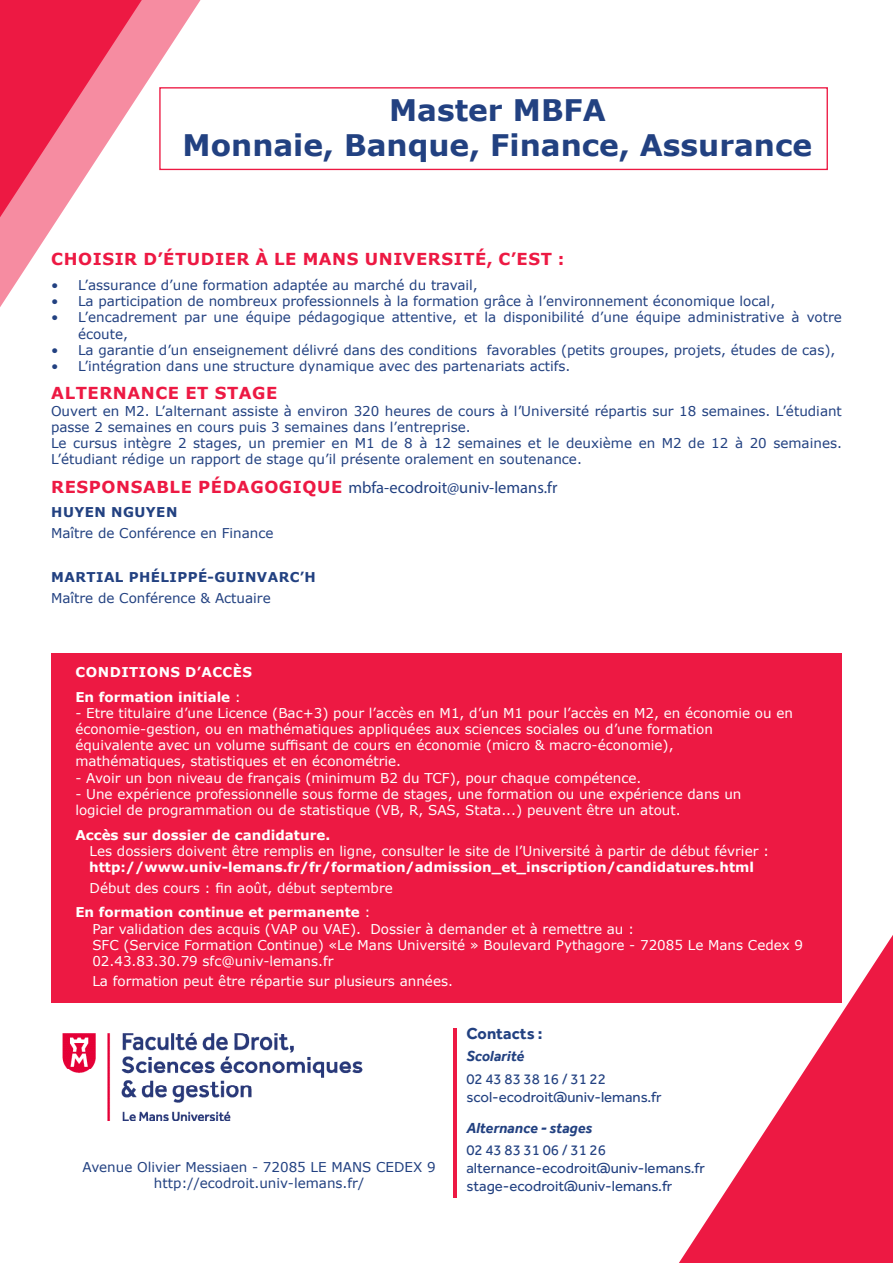
<style>
.page{position:relative;width:893px;height:1263px;background:#fff}
.page>*{position:absolute;margin:0;border:0;box-sizing:border-box;transform-origin:0 0}
.t1{font:700 29.7px "Verdana";color:#224181}
.t2{font:700 16.5px "Verdana";letter-spacing:.035em;color:#ed1943}
.t3{font:16.5px "Myriad Pro";color:#224181}
.t4{font:700 16.5px "Effra";color:#224181}
.t5{font:15px "Effra";color:#224181}
.t6{font:italic 700 15px "Effra";color:#224181}
.t7{font:13.5px "Verdana";color:#fff}
.t8{font:13.5px/16.2px "Verdana";color:#224181}
.t9{font:700 13.5px "Verdana";color:#fff}
.t10{font:700 13.5px "Verdana";letter-spacing:.035em;color:#224181}
.t11{font:700 13.5px "Verdana";letter-spacing:.035em;color:#fff}
.s1{font-family:"Verdana";font-weight:700;color:#ed1943}
.s2{font-weight:400}
</style>
<div class="page">
<svg style="left:679px;top:935px;width:214px;height:328px;fill:#ed1943"></svg>
<svg style="left:0;top:0;width:247px;height:307px"></svg>
<svg style="left:0;top:0;width:142px;height:217px"></svg>
<div style="left:159px;top:87px;width:669px;height:83px;border:1px solid #ed1943"></div>
<hr style="left:454px;top:1028px;width:3px;height:170px;background:#ed1943">
<div style="left:51px;top:653px;width:791px;height:349px;background:#ed1943"></div>
<img style="left:62px;top:1032px;width:301px;height:89px">
<p class="t1" style="left:389px;top:89px;width:218px">Master MBFA</p>
<p class="t1" style="left:183px;top:124px;width:631px">Monnaie, Banque, Finance, Assurance</p>
<p class="t2" style="left:51px;top:248px;width:515px">CHOISIR D’ÉTUDIER À LE MANS UNIVERSITÉ, C’EST :</p>
<p class="t8" style="left:51px;top:277px;width:428px">• L’assurance d’une formation adaptée au marché du travail,</p>
<p class="t8" style="left:51px;top:293px;width:726px">• La participation de nombreux professionnels à la formation grâce à l’environnement économique local,</p>
<p class="t8" style="left:78px;top:309px;width:765px;text-indent:-27px">• L’encadrement par une équipe pédagogique attentive, et la disponibilité d’une équipe administrative à votre écoute,</p>
<p class="t8" style="left:51px;top:342px;width:786px">• La garantie d’un enseignement délivré dans des conditions favorables (petits groupes, projets, études de cas),</p>
<p class="t8" style="left:51px;top:358px;width:521px">• L’intégration dans une structure dynamique avec des partenariats actifs.</p>
<p class="t2" style="left:51px;top:382px;width:228px">ALTERNANCE ET STAGE</p>
<p class="t8" style="left:51px;top:402px;width:792px">Ouvert en M2. L’alternant assiste à environ 320 heures de cours à l’Université répartis sur 18 semaines. L’étudiant passe 2 semaines en cours puis 3 semaines dans l’entreprise.</p>
<p class="t8" style="left:51px;top:435px;width:792px">Le cursus intègre 2 stages, un premier en M1 de 8 à 12 semaines et le deuxième en M2 de 12 à 20 semaines.<br>L’étudiant rédige un rapport de stage qu’il présente oralement en soutenance.</p>
<p class="t3" style="left:51px;top:477px;width:508px"><span class="s1">RESPONSABLE PÉDAGOGIQUE</span> mbfa-ecodroit@univ-lemans.fr</p>
<p class="t10" style="left:51px;top:503px;width:128px">HUYEN NGUYEN</p>
<p class="t8" style="left:51px;top:524px;width:224px">Maître de Conférence en Finance</p>
<p class="t10" style="left:51px;top:568px;width:266px">MARTIAL PHÉLIPPÉ-GUINVARC’H</p>
<p class="t8" style="left:51px;top:589px;width:221px">Maître de Conférence &amp; Actuaire</p>
<p class="t11" style="left:76px;top:662px;width:178px">CONDITIONS D’ACCÈS</p>
<p class="t9" style="left:75px;top:687px;width:167px">En formation initiale <span class="s2">:</span></p>
<p class="t7" style="left:75px;top:704px;width:719px">- Etre titulaire d’une Licence (Bac+3) pour l’accès en M1, d’un M1 pour l’accès en M2, en économie ou en</p>
<p class="t7" style="left:75px;top:720px;width:639px">économie-gestion, ou en mathématiques appliquées aux sciences sociales ou d’une formation</p>
<p class="t7" style="left:75px;top:736px;width:600px">équivalente avec un volume suffisant de cours en économie (micro &amp; macro-économie),</p>
<p class="t7" style="left:75px;top:752px;width:327px">mathématiques, statistiques et en économétrie.</p>
<p class="t7" style="left:75px;top:768px;width:568px">- Avoir un bon niveau de français (minimum B2 du TCF), pour chaque compétence.</p>
<p class="t7" style="left:75px;top:785px;width:668px">- Une expérience professionnelle sous forme de stages, une formation ou une expérience dans un</p>
<p class="t7" style="left:75px;top:801px;width:607px">logiciel de programmation ou de statistique (VB, R, SAS, Stata...) peuvent être un atout.</p>
<p class="t9" style="left:75px;top:825px;width:256px">Accès sur dossier de candidature.</p>
<p class="t7" style="left:90px;top:842px;width:681px">Les dossiers doivent être remplis en ligne, consulter le site de l’Université à partir de début février :</p>
<p class="t9" style="left:89px;top:858px;width:666px">http://www.univ-lemans.fr/fr/formation/admission_et_inscription/candidatures.html</p>
<p class="t7" style="left:90px;top:878px;width:305px">Début des cours : fin août, début septembre</p>
<p class="t9" style="left:75px;top:903px;width:297px">En formation continue et permanente <span class="s2">:</span></p>
<p class="t7" style="left:92px;top:919px;width:543px">Par validation des acquis (VAP ou VAE). Dossier à demander et à remettre au :</p>
<p class="t7" style="left:92px;top:935px;width:712px">SFC (Service Formation Continue) «Le Mans Université » Boulevard Pythagore - 72085 Le Mans Cedex 9</p>
<p class="t7" style="left:92px;top:952px;width:243px">02.43.83.30.79 sfc@univ-lemans.fr</p>
<p class="t7" style="left:92px;top:972px;width:362px">La formation peut être répartie sur plusieurs années.</p>
<p class="t8" style="left:82px;top:1159px;width:355px;text-align:center">Avenue Olivier Messiaen - 72085 LE MANS CEDEX 9 http://ecodroit.univ-lemans.fr/</p>
<p class="t4" style="left:466px;top:1024px;width:77px">Contacts :</p>
<p class="t6" style="left:466px;top:1047px;width:59px">Scolarité</p>
<p class="t5" style="left:466px;top:1070px;width:141px">02 43 83 38 16 / 31 22</p>
<p class="t5" style="left:466px;top:1088px;width:197px">scol-ecodroit@univ-lemans.fr</p>
<p class="t6" style="left:466px;top:1118px;width:128px">Alternance - stages</p>
<p class="t5" style="left:466px;top:1141px;width:141px">02 43 83 31 06 / 31 26</p>
<p class="t5" style="left:466px;top:1159px;width:240px">alternance-ecodroit@univ-lemans.fr</p>
<p class="t5" style="left:466px;top:1177px;width:207px">stage-ecodroit@univ-lemans.fr</p>
</div>
